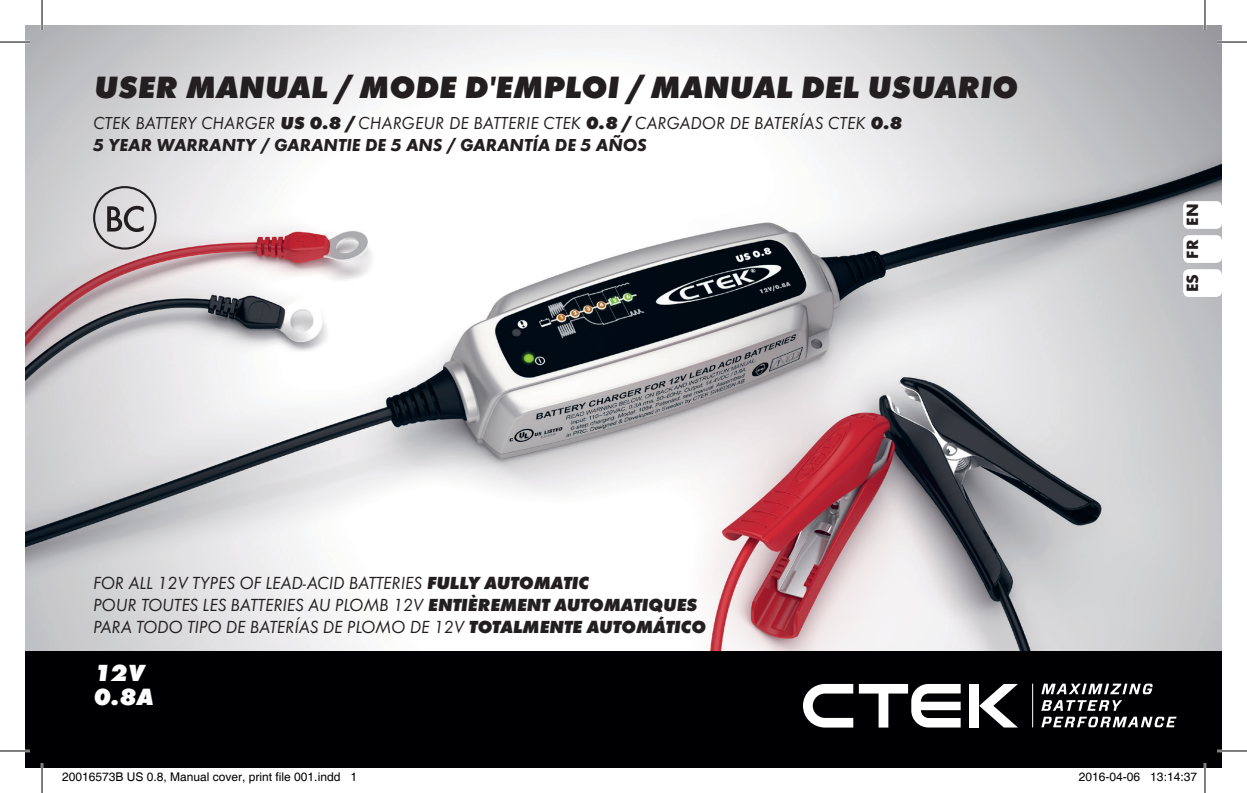
<style>
.page{position:relative;width:1247px;height:793px;background:#fff}
.page>*{position:absolute;margin:0;border:0;box-sizing:border-box;transform-origin:0 0}
.t1{font:italic 700 expanded 32px "Futura";color:#231f20}
.t2{font:italic 700 expanded 24.2px/24.2px "Futura";color:#fff}
.t3{font:18.2px/22.2px "Futura Boo Obl";letter-spacing:-.01em;color:#231f20}
.t4{font:18px "Futura Boo Obl";color:#231f20}
.t5{font:italic 700 18px "Futura";color:#231f20}
.t6{font:700 17px "Futura";color:#231f20}
.t7{font:12px "Helvetica";color:#000}
.s1{font-family:"Futura";font-weight:700;font-style:italic;font-stretch:expanded}
</style>
<div class="page">
<img style="left:25px;top:25px;width:1196px;height:627px">
<div style="left:25px;top:652px;width:1196px;height:116px;background:#000002"></div>
<div style="left:1182px;top:201px;width:39px;height:28px;background:#fff;border-radius:6px"></div>
<div style="left:1182px;top:235px;width:39px;height:28px;background:#fff;border-radius:6px"></div>
<div style="left:1182px;top:269px;width:39px;height:28px;background:#fff;border-radius:6px"></div>
<svg style="left:93px;top:186px;width:64px;height:63px;background:#b8b6b7"></svg>
<div style="left:969px;top:684px;width:10px;height:43px;background:#fff"></div>
<svg style="left:979px;top:684px;width:38px;height:43px"></svg>
<svg style="left:803px;top:684px;width:157px;height:43px"></svg>
<svg style="left:1041px;top:716px;width:135px;height:11px"></svg>
<svg style="left:1041px;top:700px;width:81px;height:10px"></svg>
<svg style="left:1041px;top:683px;width:111px;height:11px"></svg>
<hr style="left:1031px;top:683px;width:1px;height:44px;background:#fff">
<hr style="left:0;top:41px;width:30px;height:2px;background:#fff">
<hr style="left:1216px;top:41px;width:30px;height:2px;background:#fff">
<hr style="left:0;top:749px;width:30px;height:3px;background:#fff">
<hr style="left:1216px;top:749px;width:30px;height:3px;background:#fff">
<hr style="left:41px;top:0;width:2px;height:30px;background:#fff">
<hr style="left:41px;top:763px;width:2px;height:30px;background:#fff">
<hr style="left:1203px;top:0;width:2px;height:30px;background:#fff">
<hr style="left:1203px;top:763px;width:2px;height:30px;background:#fff">
<hr style="left:0;top:42px;width:30px;height:1px;background:#000">
<hr style="left:1216px;top:42px;width:30px;height:1px;background:#000">
<hr style="left:0;top:750px;width:30px;height:1px;background:#000">
<hr style="left:1216px;top:750px;width:30px;height:1px;background:#000">
<hr style="left:42px;top:0;width:1px;height:30px;background:#000">
<hr style="left:42px;top:763px;width:1px;height:30px;background:#000">
<hr style="left:1204px;top:0;width:1px;height:30px;background:#000">
<hr style="left:1204px;top:763px;width:1px;height:30px;background:#000">
<h1 class="t1" style="left:93px;top:68px;width:925px">USER MANUAL / MODE D'EMPLOI / MANUAL DEL USUARIO</h1>
<p class="t4" style="left:93px;top:113px;width:810px">CTEK BATTERY CHARGER <span class="s1">US 0.8 /</span> CHARGEUR DE BATTERIE CTEK <span class="s1">0.8 /</span> CARGADOR DE BATERÍAS CTEK <span class="s1">0.8</span></p>
<p class="t5" style="left:93px;top:134px;width:555px">5 YEAR WARRANTY / GARANTIE DE 5 ANS / GARANTÍA DE 5 AÑOS</p>
<p class="t3" style="left:93px;top:571px;width:614px">FOR ALL 12V TYPES OF LEAD-ACID BATTERIES <span class="s1">FULLY AUTOMATIC<br></span>POUR TOUTES LES BATTERIES AU PLOMB 12V <span class="s1">ENTIÈREMENT AUTOMATIQUES<br></span>PARA TODO TIPO DE BATERÍAS DE PLOMO DE 12V <span class="s1">TOTALMENTE AUTOMÁTICO</span></p>
<h2 class="t2" style="left:93px;top:660px;width:62px">12V<br>0.8A</h2>
<p class="t6" style="left:1181px;top:226px;width:24px;rotate:-90deg">EN</p>
<p class="t6" style="left:1181px;top:259px;width:21px;rotate:-90deg">FR</p>
<p class="t6" style="left:1181px;top:292px;width:20px;rotate:-90deg">ES</p>
<p class="t7" style="left:62px;top:770px;width:296px">20016573B US 0.8, Manual cover, print file 001.indd 1</p>
<p class="t7" style="left:1078px;top:770px;width:120px">2016-04-06 13:14:37</p>
</div>
